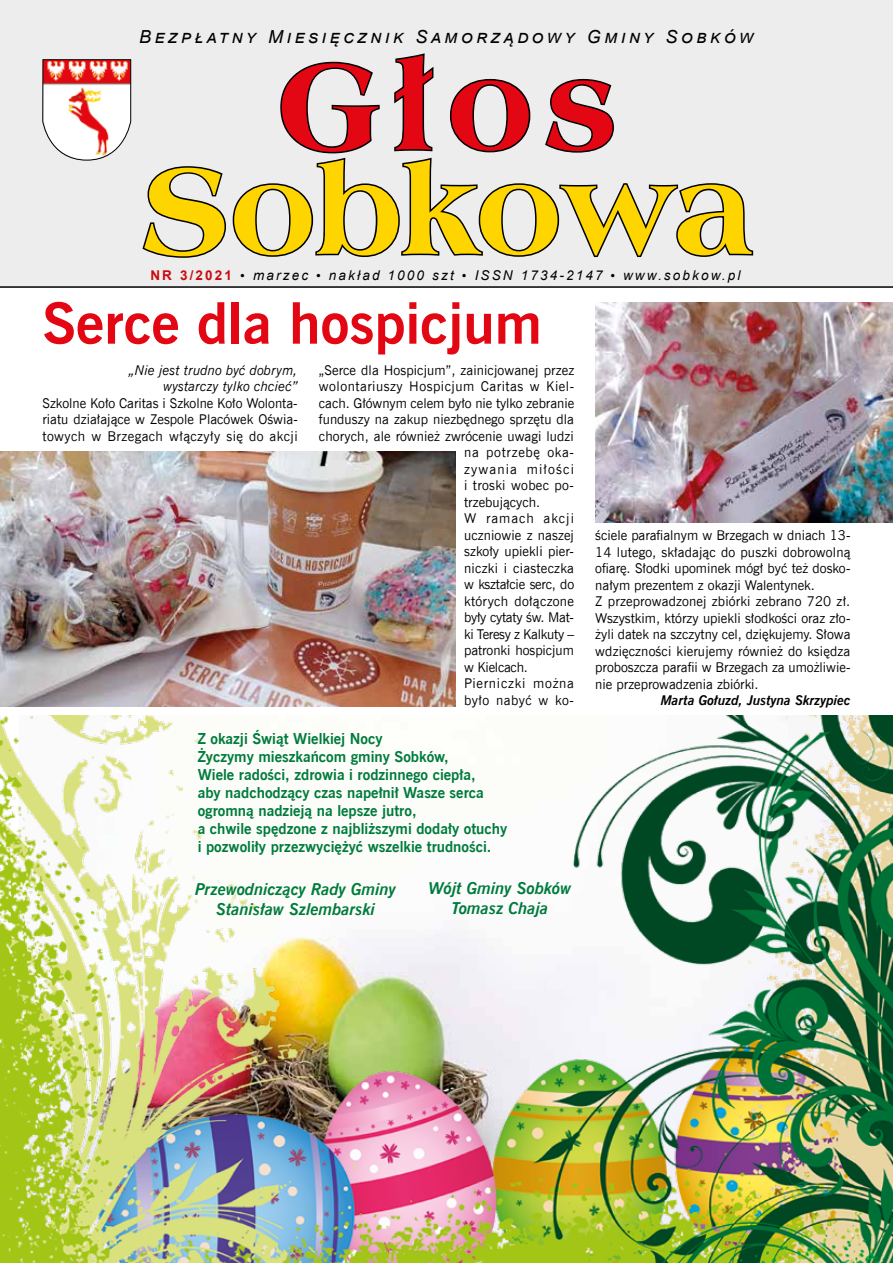
<style>
.page{position:relative;width:893px;height:1263px;background:#fff}
.page>*{position:absolute;margin:0;border:0;box-sizing:border-box;transform-origin:0 0}
.t1{font:129px "Americana X Bd EU";color:#ffd500}
.t2{font:129px "Americana X Bd EU";color:#e30613}
.t3{font:700 57px "News Goth EU";color:#e30613}
.t4{font:italic 18px "Arial";letter-spacing:.2em;color:#000}
.t5{font:italic 700 16.5px/19.5px "News Goth EU";color:#007b3d;text-align:center}
.t6{font:700 15px/18px "News Goth EU";color:#007b3d}
.t7{font:13.5px/16.5px "News Goth EU";letter-spacing:.005em;color:#000}
.t8{font:italic 13.5px "Arial";letter-spacing:.16em;color:#000}
.t9{font:italic 13.5px/16.5px "News Goth EU";color:#000;text-align:right}
.t10{font:13.5px "News Goth EU";letter-spacing:-.02em;color:#000}
.t11{font:13.5px "News Goth EU";letter-spacing:.035em;color:#000}
.t12{font:italic 700 13.5px "News Goth EU";color:#000}
.t13{font:13.5px "News Goth EU";letter-spacing:-.015em;color:#000}
.t14{font:13.5px "News Goth EU";letter-spacing:.055em;color:#000}
.t15{font:13.5px "News Goth EU";letter-spacing:.05em;color:#000}
.t16{font:13.5px "News Goth EU";letter-spacing:.085em;color:#000}
.t17{font:13.5px "News Goth EU";letter-spacing:.04em;color:#000}
.t18{font:13.5px "News Goth EU";letter-spacing:.075em;color:#000}
.s1{font-weight:700;font-style:normal;color:#cb0b0f}
.s2{font-family:"Times New Roman";font-style:normal}
</style>
<div class="page">
<div style="left:0;top:0;width:893px;height:286px;background:#ededed"></div>
<svg style="left:142px;top:53px;width:612px;height:205px"></svg>
<svg style="left:42px;top:59px;width:89px;height:102px;background:#ebbcb8"></svg>
<hr style="left:0;top:286px;width:893px;height:2px;background:#000">
<img style="left:0;top:716px;width:893px;height:547px">
<img style="left:0;top:451px;width:456px;height:256px">
<img style="left:595px;top:302px;width:298px;height:220px">
<h3 class="t4" style="left:139px;top:25px;width:614px">Bezpłatny Miesięcznik Samorządowy Gminy Sobków</h3>
<h1 class="t2" style="left:277px;top:29px;width:342px">Głos</h1>
<h1 class="t1" style="left:142px;top:133px;width:612px">Sobkowa</h1>
<p class="t8" style="left:150px;top:266px;width:592px"><span class="s1">NR 3/2021</span> <span class="s2">•</span> marzec <span class="s2">•</span> nakład 1000 szt <span class="s2">•</span> ISSN 1734-2147 <span class="s2">•</span> www.sobkow.pl</p>
<h2 class="t3" style="left:43px;top:287px;width:501px">Serce dla hospicjum</h2>
<p class="t9" style="left:129px;top:362px;width:170px">„Nie jest trudno być dobrym, wystarczy tylko chcieć”</p>
<p class="t7" style="left:43px;top:395px;width:257px;text-align:justify">Szkolne Koło Caritas i Szkolne Koło Wolonta&shy;riatu działające w Zespole Placówek Oświa&shy;towych w Brzegach włączyły się do akcji</p>
<p class="t7" style="left:319px;top:362px;width:257px">„Serce dla Hospicjum”, zainicjowanej przez</p>
<p class="t11" style="left:319px;top:378px;width:257px">wolontariuszy Hospicjum Caritas w Kiel-</p>
<p class="t7" style="left:319px;top:395px;width:257px">cach. Głównym celem było nie tylko zebranie</p>
<p class="t7" style="left:319px;top:411px;width:257px">funduszy na zakup niezbędnego sprzętu dla</p>
<p class="t7" style="left:319px;top:428px;width:256px">chorych, ale również zwrócenie uwagi ludzi</p>
<p class="t15" style="left:464px;top:444px;width:111px">na potrzebę oka-</p>
<p class="t16" style="left:464px;top:461px;width:111px">zywania miłości</p>
<p class="t7" style="left:464px;top:477px;width:111px">i troski wobec po-</p>
<p class="t7" style="left:464px;top:494px;width:78px">trzebujących.</p>
<p class="t18" style="left:464px;top:510px;width:111px">W ramach akcji</p>
<p class="t7" style="left:464px;top:527px;width:111px">uczniowie z naszej</p>
<p class="t7" style="left:464px;top:543px;width:111px">szkoły upiekli pier-</p>
<p class="t7" style="left:464px;top:560px;width:111px">niczki i ciasteczka</p>
<p class="t13" style="left:464px;top:576px;width:112px">w kształcie serc, do</p>
<p class="t7" style="left:464px;top:593px;width:111px">których dołączone</p>
<p class="t10" style="left:464px;top:609px;width:111px">były cytaty św. Mat-</p>
<p class="t10" style="left:464px;top:626px;width:112px">ki Teresy z Kalkuty –</p>
<p class="t7" style="left:464px;top:642px;width:111px">patronki hospicjum</p>
<p class="t10" style="left:464px;top:659px;width:65px">w Kielcach.</p>
<p class="t14" style="left:464px;top:675px;width:111px">Pierniczki można</p>
<p class="t17" style="left:464px;top:692px;width:111px">było nabyć w ko-</p>
<p class="t6" style="left:198px;top:730px;width:311px">Z okazji Świąt Wielkiej Nocy<br>Życzymy mieszkańcom gminy Sobków,<br>Wiele radości, zdrowia i rodzinnego ciepła,<br>aby nadchodzący czas napełnił Wasze serca ogromną nadzieją na lepsze jutro,<br>a chwile spędzone z najbliższymi dodały otuchy i pozwoliły przezwyciężyć wszelkie trudności.</p>
<p class="t5" style="left:195px;top:880px;width:203px">Przewodniczący Rady Gminy<br>Stanisław Szlembarski</p>
<p class="t5" style="left:429px;top:879px;width:144px">Wójt Gminy Sobków<br>Tomasz Chaja</p>
<p class="t7" style="left:595px;top:528px;width:257px">ściele parafialnym w Brzegach w dniach 13- 14 lutego, składając do puszki dobrowolną ofiarę. Słodki upominek mógł być też dosko&shy;nałym prezentem z okazji Walentynek.<br>Z przeprowadzonej zbiórki zebrano 720 zł.<br>Wszystkim, którzy upiekli słodkości oraz zło&shy;żyli datek na szczytny cel, dziękujemy. Słowa wdzięczności kierujemy również do księdza proboszcza parafii w Brzegach za umożliwie&shy;nie przeprowadzenia zbiórki.</p>
<p class="t12" style="left:661px;top:692px;width:191px">Marta Gołuzd, Justyna Skrzypiec</p>
</div>
